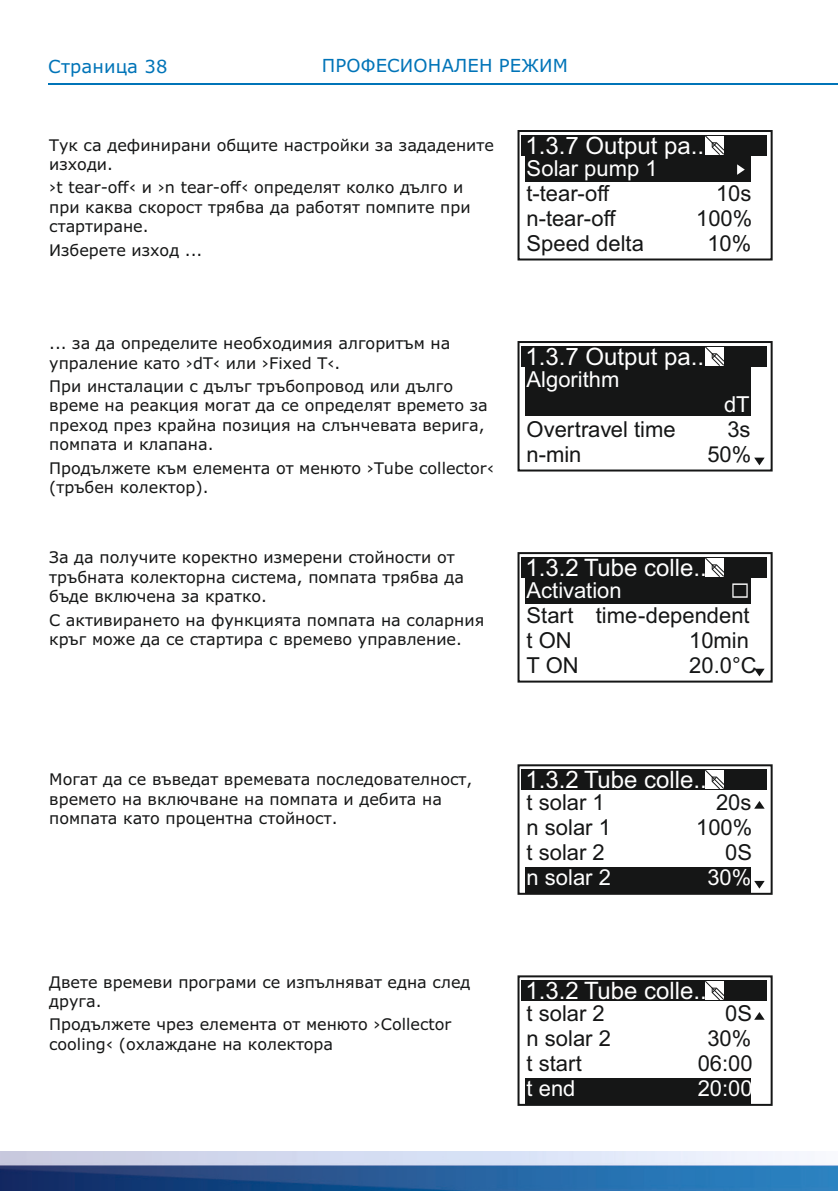
<style>
.page{position:relative;width:838px;height:1191px;background:#fff}
.page>*{position:absolute;margin:0;border:0;box-sizing:border-box;transform-origin:0 0}
.t1{font:24px "Arial";color:#fff}
.t2{font:22px/25px "Arial";color:#151616}
.t3{font:22px "Arial";color:#fff}
.t4{font:18px "Verdana";letter-spacing:.01em;color:#0074b8}
.t5{font:16px/19.4px "Verdana";color:#151616}
</style>
<div class="page">
<hr style="left:48px;top:83px;width:790px;height:1px;background:#0074b8">
<img style="left:0;top:1151px;width:838px;height:39px">
<div style="left:518px;top:130px;width:255px;height:130px;border:2px solid #151616"></div>
<div style="left:525px;top:155px;width:225px;height:26px;background:#151616"></div>
<div style="left:522px;top:134px;width:245px;height:21px;background:#151616"></div>
<svg style="left:737px;top:164px;width:8px;height:11px"></svg>
<svg style="left:704px;top:134px;width:21px;height:21px"></svg>
<div style="left:518px;top:341px;width:255px;height:130px;border:2px solid #151616"></div>
<div style="left:525px;top:365px;width:225px;height:51px;background:#151616"></div>
<div style="left:522px;top:345px;width:245px;height:21px;background:#151616"></div>
<svg style="left:754px;top:457px;width:11px;height:8px"></svg>
<svg style="left:704px;top:345px;width:21px;height:21px"></svg>
<div style="left:518px;top:552px;width:255px;height:130px;border:2px solid #151616"></div>
<div style="left:525px;top:576px;width:225px;height:27px;background:#151616"></div>
<div style="left:522px;top:556px;width:245px;height:21px;background:#151616"></div>
<svg style="left:754px;top:668px;width:11px;height:8px"></svg>
<svg style="left:732px;top:583px;width:16px;height:14px"></svg>
<svg style="left:704px;top:556px;width:21px;height:21px"></svg>
<div style="left:518px;top:764px;width:255px;height:130px;border:2px solid #151616"></div>
<div style="left:525px;top:866px;width:225px;height:27px;background:#151616"></div>
<div style="left:522px;top:768px;width:245px;height:21px;background:#151616"></div>
<svg style="left:754px;top:801px;width:10px;height:7px"></svg>
<svg style="left:754px;top:880px;width:11px;height:8px"></svg>
<svg style="left:704px;top:768px;width:21px;height:22px"></svg>
<div style="left:518px;top:975px;width:255px;height:130px;border:2px solid #151616"></div>
<div style="left:525px;top:1077px;width:225px;height:27px;background:#151616"></div>
<div style="left:522px;top:979px;width:245px;height:21px;background:#151616"></div>
<svg style="left:754px;top:1012px;width:10px;height:7px"></svg>
<svg style="left:704px;top:979px;width:21px;height:22px"></svg>
<p class="t4" style="left:48px;top:59px;width:121px">Страница 38</p>
<p class="t4" style="left:322px;top:58px;width:248px">ПРОФЕСИОНАЛЕН РЕЖИМ</p>
<p class="t5" style="left:49px;top:136px;width:446px">Тук са дефинирани общите настройки за зададените изходи.</p>
<p class="t5" style="left:49px;top:179px;width:423px">›t tear-off‹ и ›n tear-off‹ определят колко дълго и при каква скорост трябва да работят помпите при стартиране.</p>
<p class="t5" style="left:49px;top:241px;width:155px">Изберете изход ...</p>
<p class="t5" style="left:49px;top:335px;width:403px">... за да определите необходимия алгоритъм на упраление като ›dT‹ или ›Fixed T‹.</p>
<p class="t5" style="left:49px;top:377px;width:440px">При инсталации с дълъг тръбопровод или дълго време на реакция могат да се определят времето за преход през крайна позиция на слънчевата верига, помпата и клапана.</p>
<p class="t5" style="left:49px;top:459px;width:446px">Продължете към елемента от менюто ›Tube collector‹ (тръбен колектор).</p>
<p class="t5" style="left:49px;top:549px;width:416px">За да получите коректно измерени стойности от тръбната колекторна система, помпата трябва да бъде включена за кратко.</p>
<p class="t5" style="left:49px;top:611px;width:437px">С активирането на функцията помпата на соларния кръг може да се стартира с времево управление.</p>
<h1 class="t1" style="left:525px;top:136px;width:187px">1.3.7 Output pa...</h1>
<h2 class="t2" style="left:696px;top:182px;width:58px;text-align:right">10s<br>100%<br>10%</h2>
<h2 class="t3" style="left:527px;top:160px;width:133px">Solar pump 1</h2>
<h2 class="t2" style="left:527px;top:182px;width:119px">t-tear-off n-tear-off<br>Speed delta</h2>
<h1 class="t1" style="left:525px;top:347px;width:187px">1.3.7 Output pa...</h1>
<h2 class="t3" style="left:527px;top:370px;width:94px">Algorithm</h2>
<h2 class="t2" style="left:527px;top:418px;width:151px">Overtravel time n-min</h2>
<h2 class="t3" style="left:724px;top:395px;width:27px">dT</h2>
<h2 class="t2" style="left:707px;top:418px;width:46px;text-align:right">3s<br>50%</h2>
<h1 class="t1" style="left:525px;top:558px;width:189px">1.3.2 Tube colle...</h1>
<h2 class="t2" style="left:689px;top:604px;width:69px;text-indent:-93px">time-dependent<br>10min<br>20.0°C</h2>
<h2 class="t3" style="left:527px;top:581px;width:97px">Activation</h2>
<h2 class="t2" style="left:527px;top:604px;width:54px">Start t ON<br>T ON</h2>
<p class="t5" style="left:49px;top:770px;width:425px">Могат да се въведат времевата последователност, времето на включване на помпата и дебита на помпата като процентна стойност.</p>
<p class="t5" style="left:49px;top:973px;width:423px">Двете времеви програми се изпълняват една след друга.</p>
<p class="t5" style="left:49px;top:1015px;width:404px">Продължете чрез елемента от менюто ›Collector cooling‹ (охлаждане на колектора</p>
<h1 class="t1" style="left:525px;top:770px;width:189px">1.3.2 Tube colle...</h1>
<h2 class="t2" style="left:696px;top:791px;width:58px;text-align:right">20s<br>100%<br>0S</h2>
<h2 class="t3" style="left:707px;top:868px;width:46px">30%</h2>
<h2 class="t2" style="left:527px;top:791px;width:86px">t solar 1 n solar 1 t solar 2</h2>
<h2 class="t3" style="left:527px;top:868px;width:86px">n solar 2</h2>
<h1 class="t1" style="left:525px;top:981px;width:189px">1.3.2 Tube colle...</h1>
<h2 class="t2" style="left:698px;top:1002px;width:57px;text-align:right">0S<br>30%<br>06:00</h2>
<h2 class="t3" style="left:698px;top:1079px;width:57px">20:00</h2>
<h2 class="t2" style="left:527px;top:1002px;width:86px">t solar 2 n solar 2 t start</h2>
<h2 class="t3" style="left:527px;top:1079px;width:50px">t end</h2>
</div>
